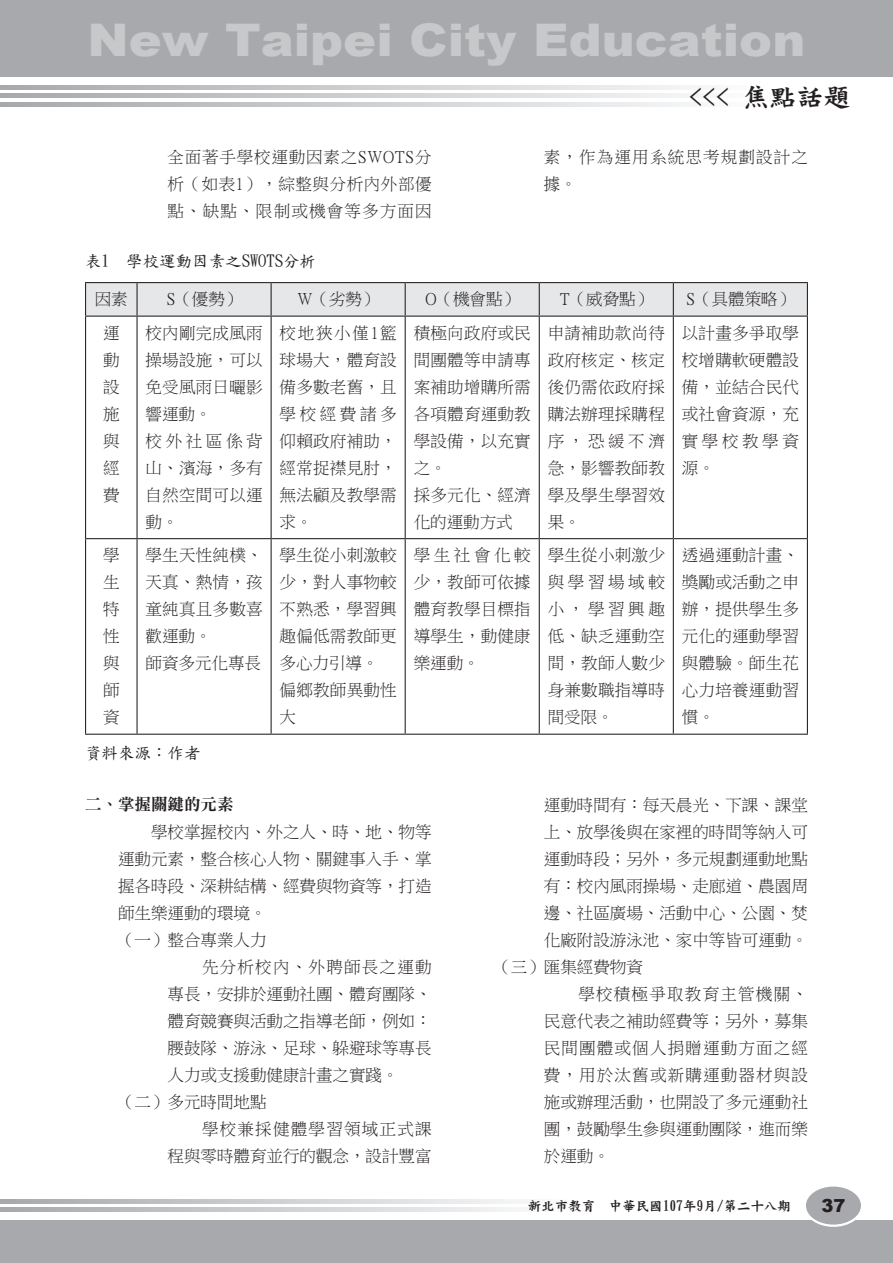
<style>
.page{position:relative;width:893px;height:1263px;background:#fff}
.page>*{position:absolute;margin:0;border:0;box-sizing:border-box;transform-origin:0 0}
.t1{font:900 45px "Arial";color:#c7c8ca;scale:1.1 1}
.t2{font:27px "DF Kai XB HK BF";color:#231f20}
.t3{font:900 18px "Arial";color:#231f20}
.內文細明11pt首2{font:16.5px/27px "P Ming Li U";letter-spacing:.015em;color:#231f20;text-align:justify}
.內文細明11pt首2退2{font:16.5px/27px "P Ming Li U";color:#231f20;text-align:justify}
.內文細明11pt_一{font:16.5px "P Ming Li U";color:#231f20}
.內文細明11pt首2-2{font:16.5px "DF Kai Shu SB Estd BF";color:#231f20}
.內文細明11pt首2-3{font:16.5px/27px "P Ming Li U";letter-spacing:.07em;color:#231f20}
.內文特明11pt一{font:16.5px "DF Ming Std W9";color:#231f20}
.t4{font:13.5px "DF Kai XB HK BF";color:#231f20}
</style>
<div class="page">
<div style="left:0;top:0;width:893px;height:77px;background:#a8a9ad"></div>
<div style="left:0;top:1220px;width:893px;height:43px;background:#a8a9ad"></div>
<svg style="left:0;top:85px;width:691px;height:4px;background:#cccdd0"></svg>
<svg style="left:0;top:94px;width:691px;height:4px;background:#cccdd0"></svg>
<svg style="left:0;top:102px;width:691px;height:4px;background:#cccdd0"></svg>
<div style="left:805px;top:1185px;width:57px;height:41px;background:#a8a9ad;border-radius:50%"></div>
<div style="left:804px;top:1184px;width:59px;height:43px;border:2px solid #fff;border-radius:50%"></div>
<svg style="left:0;top:1199px;width:518px;height:4px;background:#cccdd0"></svg>
<svg style="left:0;top:1208px;width:518px;height:4px;background:#cccdd0"></svg>
<div style="left:86px;top:283px;width:721px;height:33px;background:#e6e7e9"></div>
<hr style="left:85px;top:282px;width:52px;height:1px;background:#231f20">
<hr style="left:85px;top:283px;width:1px;height:33px;background:#231f20">
<hr style="left:137px;top:282px;width:134px;height:1px;background:#231f20">
<hr style="left:137px;top:283px;width:1px;height:33px;background:#231f20">
<hr style="left:271px;top:282px;width:134px;height:1px;background:#231f20">
<hr style="left:271px;top:283px;width:1px;height:33px;background:#231f20">
<hr style="left:405px;top:282px;width:134px;height:1px;background:#231f20">
<hr style="left:405px;top:283px;width:1px;height:33px;background:#231f20">
<hr style="left:539px;top:282px;width:134px;height:1px;background:#231f20">
<hr style="left:539px;top:283px;width:1px;height:33px;background:#231f20">
<hr style="left:673px;top:282px;width:135px;height:1px;background:#231f20">
<hr style="left:673px;top:283px;width:1px;height:33px;background:#231f20">
<hr style="left:807px;top:283px;width:1px;height:33px;background:#231f20">
<hr style="left:85px;top:316px;width:52px;height:1px;background:#231f20">
<hr style="left:85px;top:317px;width:1px;height:221px;background:#231f20">
<hr style="left:137px;top:316px;width:134px;height:1px;background:#231f20">
<hr style="left:137px;top:317px;width:1px;height:221px;background:#231f20">
<hr style="left:271px;top:316px;width:134px;height:1px;background:#231f20">
<hr style="left:271px;top:317px;width:1px;height:221px;background:#231f20">
<hr style="left:405px;top:316px;width:134px;height:1px;background:#231f20">
<hr style="left:405px;top:317px;width:1px;height:221px;background:#231f20">
<hr style="left:539px;top:316px;width:134px;height:1px;background:#231f20">
<hr style="left:539px;top:317px;width:1px;height:221px;background:#231f20">
<hr style="left:673px;top:316px;width:135px;height:1px;background:#231f20">
<hr style="left:673px;top:317px;width:1px;height:221px;background:#231f20">
<hr style="left:807px;top:317px;width:1px;height:221px;background:#231f20">
<hr style="left:85px;top:538px;width:52px;height:1px;background:#231f20">
<hr style="left:85px;top:539px;width:1px;height:195px;background:#231f20">
<hr style="left:137px;top:538px;width:134px;height:1px;background:#231f20">
<hr style="left:137px;top:539px;width:1px;height:195px;background:#231f20">
<hr style="left:271px;top:538px;width:134px;height:1px;background:#231f20">
<hr style="left:271px;top:539px;width:1px;height:195px;background:#231f20">
<hr style="left:405px;top:538px;width:134px;height:1px;background:#231f20">
<hr style="left:405px;top:539px;width:1px;height:195px;background:#231f20">
<hr style="left:539px;top:538px;width:134px;height:1px;background:#231f20">
<hr style="left:539px;top:539px;width:1px;height:195px;background:#231f20">
<hr style="left:673px;top:538px;width:135px;height:1px;background:#231f20">
<hr style="left:673px;top:539px;width:1px;height:195px;background:#231f20">
<hr style="left:807px;top:539px;width:1px;height:195px;background:#231f20">
<hr style="left:85px;top:734px;width:52px;height:1px;background:#231f20">
<hr style="left:137px;top:734px;width:134px;height:1px;background:#231f20">
<hr style="left:271px;top:734px;width:134px;height:1px;background:#231f20">
<hr style="left:405px;top:734px;width:134px;height:1px;background:#231f20">
<hr style="left:539px;top:734px;width:134px;height:1px;background:#231f20">
<hr style="left:673px;top:734px;width:135px;height:1px;background:#231f20">
<h1 class="t1" style="left:88px;top:7px;width:654px">New Taipei City Education</h1>
<h2 class="t2" style="left:688px;top:83px;width:163px">&lt;&lt;&lt; 焦點話題</h2>
<p class="內文細明11pt首2" style="left:168px;top:144px;width:266px">全面著手學校運動因素之SWOTS分析（如表1），綜整與分析內外部優點、缺點、限制或機會等多方面因</p>
<p class="內文細明11pt首2-3" style="left:544px;top:144px;width:266px">素，作為運用系統思考規劃設計之據。</p>
<p class="內文細明11pt首2-2" style="left:85px;top:253px;width:232px">表1　學校運動因素之SWOTS分析</p>
<p class="內文細明11pt首2" style="left:95px;top:286px;width:35px">因素</p>
<p class="內文細明11pt首2" style="left:167px;top:286px;width:76px">S（優勢）</p>
<p class="內文細明11pt首2" style="left:298px;top:286px;width:82px">W（劣勢）</p>
<p class="內文細明11pt首2" style="left:425px;top:286px;width:95px">O（機會點）</p>
<p class="內文細明11pt首2" style="left:560px;top:286px;width:93px">T（威脅點）</p>
<p class="內文細明11pt首2" style="left:687px;top:286px;width:109px">S（具體策略）</p>
<p class="內文細明11pt首2" style="left:103px;top:319px;width:18px">運</p>
<p class="內文細明11pt首2" style="left:103px;top:346px;width:18px">動</p>
<p class="內文細明11pt首2" style="left:103px;top:373px;width:18px">設</p>
<p class="內文細明11pt首2" style="left:103px;top:400px;width:18px">施</p>
<p class="內文細明11pt首2" style="left:103px;top:427px;width:18px">與</p>
<p class="內文細明11pt首2" style="left:103px;top:454px;width:18px">經</p>
<p class="內文細明11pt首2" style="left:103px;top:481px;width:18px">費</p>
<p class="內文細明11pt首2" style="left:280px;top:319px;width:119px">校地狹小僅1籃球場大，體育設備多數老舊，且學校經費諸多仰賴政府補助，經常捉襟見肘，無法顧及教學需求。</p>
<p class="內文細明11pt首2" style="left:414px;top:319px;width:119px">積極向政府或民間團體等申請專案補助增購所需各項體育運動教學設備，以充實之。</p>
<p class="內文細明11pt首2" style="left:548px;top:319px;width:119px">申請補助款尚待政府核定、核定後仍需依政府採購法辦理採購程序，恐緩不濟急，影響教師教學及學生學習效果。</p>
<p class="內文細明11pt首2" style="left:682px;top:319px;width:119px">以計畫多爭取學校增購軟硬體設備，並結合民代或社會資源，充實學校教學資源。</p>
<p class="內文細明11pt首2" style="left:146px;top:319px;width:119px">校內剛完成風雨操場設施，可以免受風雨日曬影響運動。</p>
<p class="內文細明11pt首2" style="left:146px;top:427px;width:119px">校外社區係背山、濱海，多有自然空間可以運動。</p>
<p class="內文細明11pt首2" style="left:414px;top:481px;width:119px">採多元化、經濟化的運動方式</p>
<p class="內文細明11pt首2" style="left:103px;top:542px;width:18px">學</p>
<p class="內文細明11pt首2" style="left:103px;top:569px;width:18px">生</p>
<p class="內文細明11pt首2" style="left:103px;top:596px;width:18px">特</p>
<p class="內文細明11pt首2" style="left:103px;top:623px;width:18px">性</p>
<p class="內文細明11pt首2" style="left:103px;top:650px;width:18px">與</p>
<p class="內文細明11pt首2" style="left:103px;top:677px;width:18px">師</p>
<p class="內文細明11pt首2" style="left:103px;top:704px;width:18px">資</p>
<p class="內文細明11pt首2" style="left:146px;top:542px;width:119px">學生天性純樸、天真、熱情，孩童純真且多數喜歡運動。</p>
<p class="內文細明11pt首2" style="left:146px;top:650px;width:117px">師資多元化專長</p>
<p class="內文細明11pt首2-2" style="left:85px;top:745px;width:117px">資料來源：作者</p>
<p class="內文細明11pt首2" style="left:280px;top:542px;width:119px">學生從小刺激較少，對人事物較不熟悉，學習興趣偏低需教師更多心力引導。</p>
<p class="內文細明11pt首2" style="left:280px;top:677px;width:119px">偏鄉教師異動性大</p>
<p class="內文細明11pt首2" style="left:414px;top:542px;width:119px">學生社會化較少，教師可依據體育教學目標指導學生，動健康樂運動。</p>
<p class="內文細明11pt首2" style="left:548px;top:542px;width:119px">學生從小刺激少與學習場域較小，學習興趣低、缺乏運動空間，教師人數少身兼數職指導時間受限。</p>
<p class="內文細明11pt首2" style="left:682px;top:542px;width:119px">透過運動計畫、獎勵或活動之申辦，提供學生多元化的運動學習與體驗。師生花心力培養運動習慣。</p>
<p class="內文特明11pt一" style="left:85px;top:796px;width:150px">二、掌握關鍵的元素</p>
<p class="內文細明11pt首2退2" style="left:118px;top:818px;width:315px;text-indent:33px">學校掌握校內、外之人、時、地、物等運動元素，整合核心人物、關鍵事入手、掌握各時段、深耕結構、經費與物資等，打造師生樂運動的環境。</p>
<p class="內文細明11pt_一" style="left:118px;top:931px;width:150px">（一）整合專業人力</p>
<p class="內文細明11pt首2" style="left:168px;top:953px;width:266px;text-indent:34px">先分析校內、外聘師長之運動專長，安排於運動社團、體育團隊、體育競賽與活動之指導老師，例如：腰鼓隊、游泳、足球、躲避球等專長人力或支援動健康計畫之實踐。</p>
<p class="內文細明11pt_一" style="left:118px;top:1093px;width:150px">（二）多元時間地點</p>
<p class="內文細明11pt首2" style="left:168px;top:1115px;width:266px;text-align:right">學校兼採健體學習領域正式課<br>程與零時體育並行的觀念，設計豐富</p>
<p class="內文細明11pt首2" style="left:544px;top:791px;width:265px">運動時間有：每天晨光、下課、課堂上、放學後與在家裡的時間等納入可運動時段；另外，多元規劃運動地點有：校內風雨操場、走廊道、農園周邊、社區廣場、活動中心、公園、焚化廠附設游泳池、家中等皆可運動。</p>
<p class="內文細明11pt_一" style="left:494px;top:958px;width:150px">（三）匯集經費物資</p>
<p class="內文細明11pt首2" style="left:544px;top:980px;width:266px;text-indent:34px">學校積極爭取教育主管機關、民意代表之補助經費等；另外，募集民間團體或個人捐贈運動方面之經費，用於汰舊或新購運動器材與設施或辦理活動，也開設了多元運動社團，鼓勵學生參與運動團隊，進而樂於運動。</p>
<p class="t4" style="left:528px;top:1199px;width:265px">新北市教育　中華民國107年9月/第二十八期</p>
<p class="t3" style="left:821px;top:1192px;width:26px">37</p>
</div>
